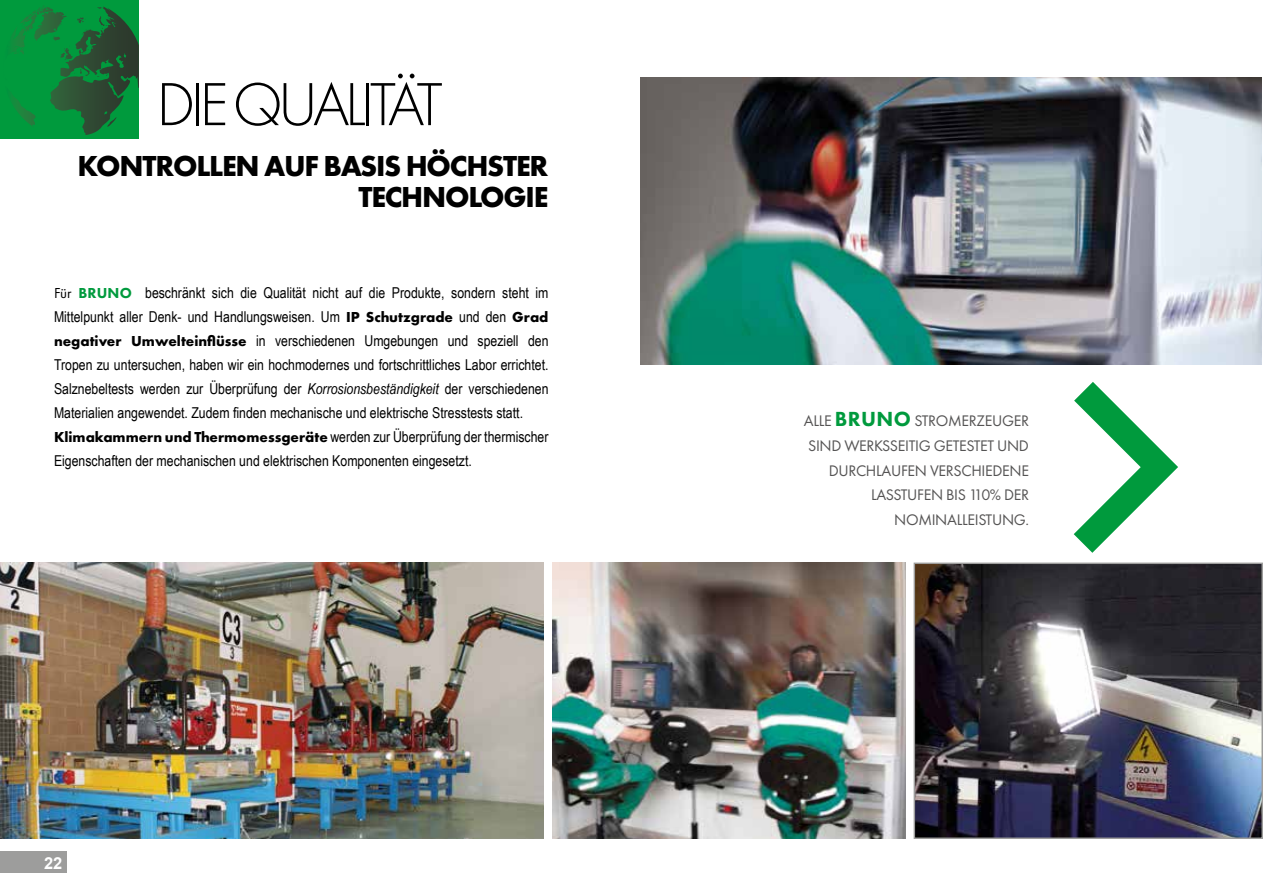
<style>
.page{position:relative;width:1263px;height:893px;background:#fff}
.page>*{position:absolute;margin:0;border:0;box-sizing:border-box;transform-origin:0 0}
.t1{font:300 63px "Futura PT";letter-spacing:-.08em;color:#000}
.t2{font:700 30px/31px "Futura PT";letter-spacing:-.04em;color:#000;text-align:right}
.t3{font:700 16.5px "Arial";color:#fff}
.t4{font:15.9px/24.8px "Futura PT";letter-spacing:-.02em;color:#555454;text-align:right}
.t5{font:15px/24px "Arial Narrow";color:#000}
.s1{font-family:"Futura PT"}
.s2{font-family:"Futura PT";font-weight:800;color:#009a3d}
.s3{font-family:"Futura PT";font-weight:700}
.s4{font-style:italic}
.s5{font-weight:800;font-size:21.15px;color:#009a3d}
</style>
<div class="page">
<svg style="left:0;top:0;width:139px;height:139px;background:#0f7f39"></svg>
<svg style="left:39px;top:5px;width:14px;height:9px"></svg>
<img style="left:916px;top:565px;width:345px;height:272px">
<div style="left:914px;top:563px;width:349px;height:276px;border:1px solid #9d9d9c"></div>
<img style="left:552px;top:563px;width:353px;height:276px">
<img style="left:0;top:563px;width:543px;height:276px">
<img style="left:640px;top:77px;width:622px;height:288px">
<div style="left:0;top:851px;width:67px;height:21px;background:#9d9d9c"></div>
<svg style="left:1074px;top:382px;width:104px;height:171px"></svg>
<h1 class="t1" style="left:156px;top:68px;width:288px">DIE QUALITÄT</h1>
<h2 class="t2" style="left:78px;top:149px;width:472px">KONTROLLEN AUF BASIS HÖCHSTER<br>TECHNOLOGIE</h2>
<p class="t5" style="left:54px;top:280px;width:496px"><span class="s1">Für</span> <span class="s2">BRUNO</span> beschränkt sich die Qualität nicht auf die Produkte, sondern steht im Mittelpunkt aller Denk- und Handlungsweisen. Um <span class="s3">IP Schutzgrade</span> und den <span class="s3">Grad negativer Umwelteinflüsse</span> in verschiedenen Umgebungen und speziell den Tropen zu untersuchen, haben wir ein hochmodernes und fortschrittliches Labor errichtet.<br>Salznebeltests werden zur Überprüfung der <span class="s4">Korrosionsbeständigkeit</span> der verschiedenen Materialien angewendet. Zudem finden mechanische und elektrische Stresstests statt.<br><span class="s3">Klimakammern und Thermomessgeräte</span> werden zur Überprüfung der thermischer Eigenschaften der mechanischen und elektrischen Komponenten eingesetzt.</p>
<p class="t3" style="left:44px;top:852px;width:20px">22</p>
<p class="t4" style="left:804px;top:409px;width:227px">ALLE <span class="s5">BRUNO</span> STROMERZEUGER<br>SIND WERKSSEITIG GETESTET UND<br>DURCHLAUFEN VERSCHIEDENE<br>LASSTUFEN BIS 110% DER<br>NOMINALLEISTUNG.</p>
</div>
